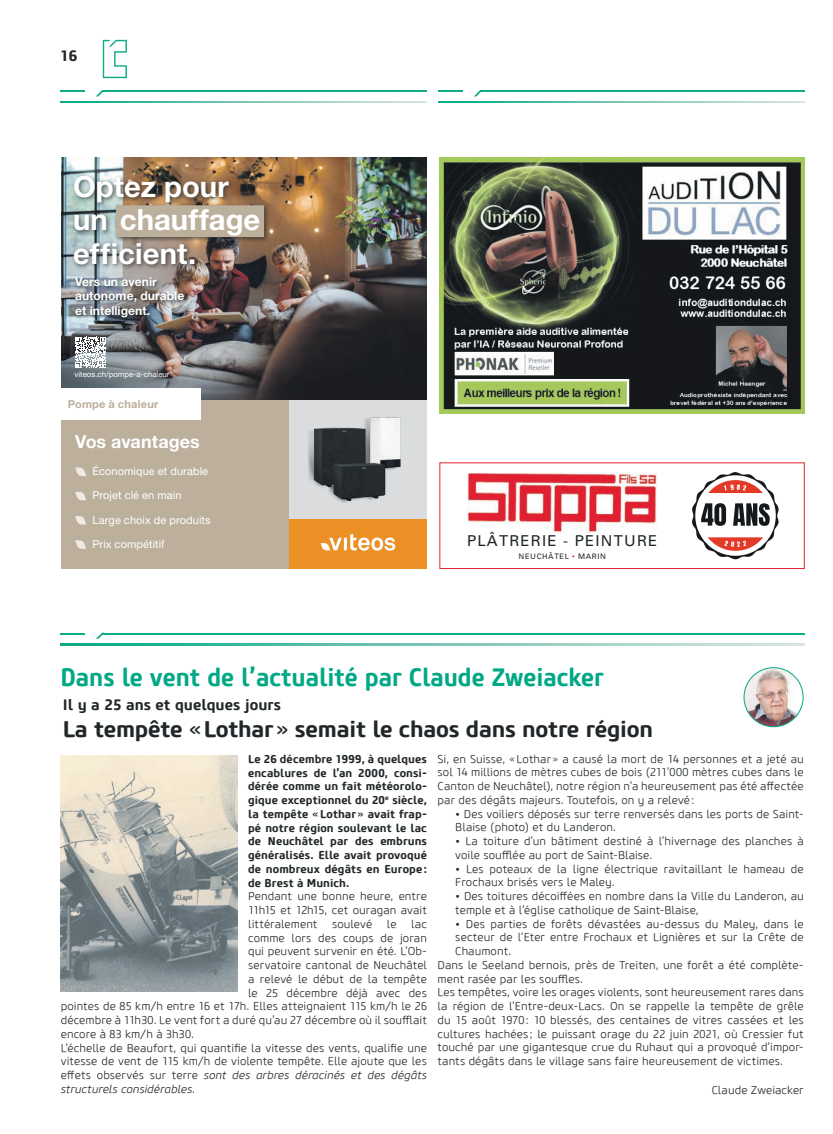
<style>
.page{position:relative;width:833px;height:1134px;background:#fff}
.page>*{position:absolute;margin:0;border:0;box-sizing:border-box;transform-origin:0 0}
.t1{font:700 29.25px/33.5px "Helvetica Neue LT Std";letter-spacing:.005em;color:#fff}
.t2{font:700 25px "Core Sans M65";color:#00a885;scale:.93 1}
.t3{font:700 22.5px "Core Sans M65";letter-spacing:-.01em;color:#212729}
.t4{font:700 18px "Helvetica Neue LT Std";color:#fff}
.t5{font:700 15px "Core Sans M65";color:#212729}
.t6{font:15px "Univers";letter-spacing:.08em;color:#212729}
.t7{font:700 12.12px/14.6px "Helvetica Neue LT Std";color:#fff}
.t8{font:300 11.25px/13.8px "Core Sans M35";letter-spacing:.005em;color:#212729}
.t9{font:700 11.25px/13.8px "Core Sans M65";letter-spacing:.005em;color:#212729;text-align:justify}
.t10{font:italic 300 11.25px "Core Sans M35";color:#212729}
.t11{font:11px "Helvetica Neue LT Std";letter-spacing:.01em;color:#fff}
.t12{font:700 11px "Helvetica Neue LT Std";letter-spacing:.02em;color:#bcaf9b}
.t13{font:7.88px "Helvetica Neue LT Std";color:#fff}
.t14{font:7.5px "Univers";letter-spacing:.08em;color:#212729}
.s1{color:#e21f31}
.s2{font-style:normal}
</style>
<div class="page">
<svg style="left:60px;top:101px;width:366px;height:2px"></svg>
<hr style="left:102px;top:90px;width:324px;height:2px;background:#0fab86">
<hr style="left:60px;top:90px;width:25px;height:2px;background:#0fab86">
<svg style="left:96px;top:90px;width:7px;height:6px"></svg>
<svg style="left:438px;top:101px;width:366px;height:2px"></svg>
<hr style="left:480px;top:90px;width:324px;height:2px;background:#0fab86">
<hr style="left:438px;top:90px;width:25px;height:2px;background:#0fab86">
<svg style="left:474px;top:90px;width:7px;height:6px"></svg>
<svg style="left:103px;top:40px;width:24px;height:38px"></svg>
<svg style="left:60px;top:643px;width:744px;height:2px"></svg>
<hr style="left:102px;top:633px;width:702px;height:1px;background:#0fab86">
<svg style="left:60px;top:633px;width:25px;height:1px"></svg>
<svg style="left:96px;top:633px;width:8px;height:6px"></svg>
<img style="left:744px;top:668px;width:59px;height:59px;border-radius:30px">
<div style="left:743px;top:667px;width:60px;height:60px;border:1px solid #00a885;border-radius:50%"></div>
<img style="left:60px;top:755px;width:177px;height:236px">
<img style="left:61px;top:158px;width:365px;height:242px">
<img style="left:61px;top:338px;width:140px;height:51px">
<img style="left:289px;top:400px;width:137px;height:119px">
<div style="left:61px;top:400px;width:228px;height:169px;background:#bcaf9b"></div>
<div style="left:73px;top:275px;width:115px;height:46px;background:#212729;opacity:.75"></div>
<svg style="left:75px;top:468px;width:11px;height:8px"></svg>
<svg style="left:75px;top:492px;width:11px;height:8px"></svg>
<svg style="left:75px;top:516px;width:11px;height:9px"></svg>
<svg style="left:75px;top:540px;width:11px;height:9px"></svg>
<svg style="left:75px;top:337px;width:31px;height:31px"></svg>
<div style="left:289px;top:519px;width:137px;height:50px;background:#ec9026"></div>
<div style="left:61px;top:389px;width:140px;height:31px;background:#fff"></div>
<div style="left:71px;top:173px;width:199px;height:97px;background:#212729;opacity:.75"></div>
<div style="left:116px;top:205px;width:148px;height:32px;background:#bcaf9b"></div>
<svg style="left:320px;top:534px;width:75px;height:17px"></svg>
<img style="left:440px;top:158px;width:364px;height:255px">
<img style="left:467px;top:472px;width:190px;height:61px">
<div style="left:439px;top:462px;width:365px;height:107px;border:1px solid #e12133"></div>
<svg style="left:692px;top:472px;width:86px;height:87px"></svg>
<h3 class="t5" style="left:60px;top:46px;width:19px">16</h3>
<h1 class="t1" style="left:73px;top:169px;width:189px">Optez pour un chauffage efficient.</h1>
<p class="t7" style="left:75px;top:274px;width:111px">Vers un avenir autonome, durable et intelligent.</p>
<p class="t13" style="left:75px;top:370px;width:96px">viteos.ch/pompe-a-chaleur</p>
<p class="t12" style="left:68px;top:398px;width:92px">Pompe à chaleur</p>
<h3 class="t4" style="left:75px;top:430px;width:126px">Vos avantages</h3>
<p class="t11" style="left:92px;top:465px;width:117px">Économique et durable</p>
<p class="t11" style="left:92px;top:489px;width:91px">Projet clé en main</p>
<p class="t11" style="left:92px;top:513px;width:120px">Large choix de produits</p>
<p class="t11" style="left:92px;top:537px;width:74px">Prix compétitif</p>
<h3 class="t6" style="left:467px;top:532px;width:192px">PLÂTRERIE - PEINTURE</h3>
<p class="t14" style="left:518px;top:551px;width:89px">NEUCHÂTEL <span class="s1">•</span> MARIN</p>
<h2 class="t2" style="left:60px;top:661px;width:586px">Dans le vent de l’actualité par Claude Zweiacker</h2>
<h3 class="t5" style="left:63px;top:695px;width:220px">Il y a 25 ans et quelques jours</h3>
<h3 class="t3" style="left:63px;top:714px;width:591px">La tempête «Lothar» semait le chaos dans notre région</h3>
<p class="t9" style="left:248px;top:752px;width:180px">Le 26 décembre 1999, à quelques encablures de l’an 2000, consi&shy;dérée comme un fait météorolo&shy;gique exceptionnel du 20<sup>e</sup> siècle, la tempête «Lothar» avait frap&shy;pé notre région soulevant le lac de Neuchâtel par des embruns généralisés. Elle avait provoqué de nombreux dégâts en Europe: de Brest à Munich.</p>
<p class="t8" style="left:248px;top:890px;width:180px;text-align:justify">Pendant une bonne heure, entre 11h15 et 12h15, cet ouragan avait littéralement</p>
<p class="t8" style="left:437px;top:752px;width:368px;text-align:justify">Si, en Suisse, «Lothar» a causé la mort de 14 personnes et a jeté au sol 14 millions de mètres cubes de bois (211’000 mètres cubes dans le Canton de Neuchâtel), notre région n’a heureusement pas été affectée par des dégâts majeurs. Toutefois, on y a relevé:</p>
<p class="t8" style="left:455px;top:807px;width:350px">• Des voiliers déposés sur terre renversés dans les ports de Saint-<br>Blaise (photo) et du Landeron.</p>
<p class="t8" style="left:455px;top:835px;width:350px">• La toiture d’un bâtiment destiné à l’hivernage des planches à voile soufflée au port de Saint-Blaise.</p>
<p class="t8" style="left:455px;top:862px;width:350px">• Les poteaux de la ligne électrique ravitaillant le hameau de<br>Frochaux brisés vers le Maley.</p>
<p class="t8" style="left:455px;top:890px;width:350px">• Des toitures décoiffées en nombre dans la Ville du Landeron, au temple et à l’église catholique de Saint-Blaise,</p>
<p class="t8" style="left:455px;top:917px;width:350px">• Des parties de forêts dévastées au-dessus du Maley, dans le</p>
<p class="t8" style="left:455px;top:931px;width:350px">secteur de l’Eter entre Frochaux et Lignières et sur la Crête de</p>
<p class="t8" style="left:455px;top:945px;width:57px">Chaumont.</p>
<p class="t8" style="left:437px;top:958px;width:368px">Dans le Seeland bernois, près de Treiten, une forêt a été complète-</p>
<p class="t8" style="left:437px;top:972px;width:147px">ment rasée par les souffles.</p>
<p class="t8" style="left:437px;top:986px;width:367px">Les tempêtes, voire les orages violents, sont heureusement rares dans</p>
<p class="t8" style="left:437px;top:1000px;width:368px">la région de l’Entre-deux-Lacs. On se rappelle la tempête de grêle</p>
<p class="t8" style="left:437px;top:1013px;width:368px">du 15 août 1970: 10 blessés, des centaines de vitres cassées et les</p>
<p class="t8" style="left:437px;top:1027px;width:367px">cultures hachées ; le puissant orage du 22 juin 2021, où Cressier fut</p>
<p class="t8" style="left:437px;top:1041px;width:368px">touché par une gigantesque crue du Ruhaut qui a provoqué d’impor-</p>
<p class="t8" style="left:437px;top:1055px;width:347px">tants dégâts dans le village sans faire heureusement de victimes.</p>
<p class="t8" style="left:711px;top:1083px;width:94px">Claude Zweiacker</p>
<p class="t8" style="left:332px;top:917px;width:42px">soulevé</p>
<p class="t8" style="left:387px;top:917px;width:11px">le</p>
<p class="t8" style="left:411px;top:917px;width:17px">lac</p>
<p class="t8" style="left:248px;top:931px;width:180px">comme lors des coups de joran</p>
<p class="t8" style="left:248px;top:945px;width:180px">qui peuvent survenir en été. L’Ob-</p>
<p class="t8" style="left:248px;top:958px;width:180px">servatoire cantonal de Neuchâtel</p>
<p class="t8" style="left:248px;top:972px;width:180px">a relevé le début de la tempête</p>
<p class="t8" style="left:248px;top:986px;width:180px">le 25 décembre déjà avec des</p>
<p class="t8" style="left:61px;top:1000px;width:368px">pointes de 85 km/h entre 16 et 17h. Elles atteignaient 115 km/h le 26</p>
<p class="t8" style="left:61px;top:1013px;width:368px">décembre à 11h30. Le vent fort a duré qu’au 27 décembre où il soufflait</p>
<p class="t8" style="left:61px;top:1027px;width:135px">encore à 83 km/h à 3h30.</p>
<p class="t8" style="left:61px;top:1041px;width:368px">L’échelle de Beaufort, qui quantifie la vitesse des vents, qualifie une</p>
<p class="t8" style="left:61px;top:1055px;width:367px">vitesse de vent de 115 km/h de violente tempête. Elle ajoute que les</p>
<p class="t10" style="left:61px;top:1068px;width:368px"><span class="s2">effets observés sur terre</span> sont des arbres déracinés et des dégâts</p>
<p class="t10" style="left:61px;top:1082px;width:136px">structurels considérables.</p>
</div>
